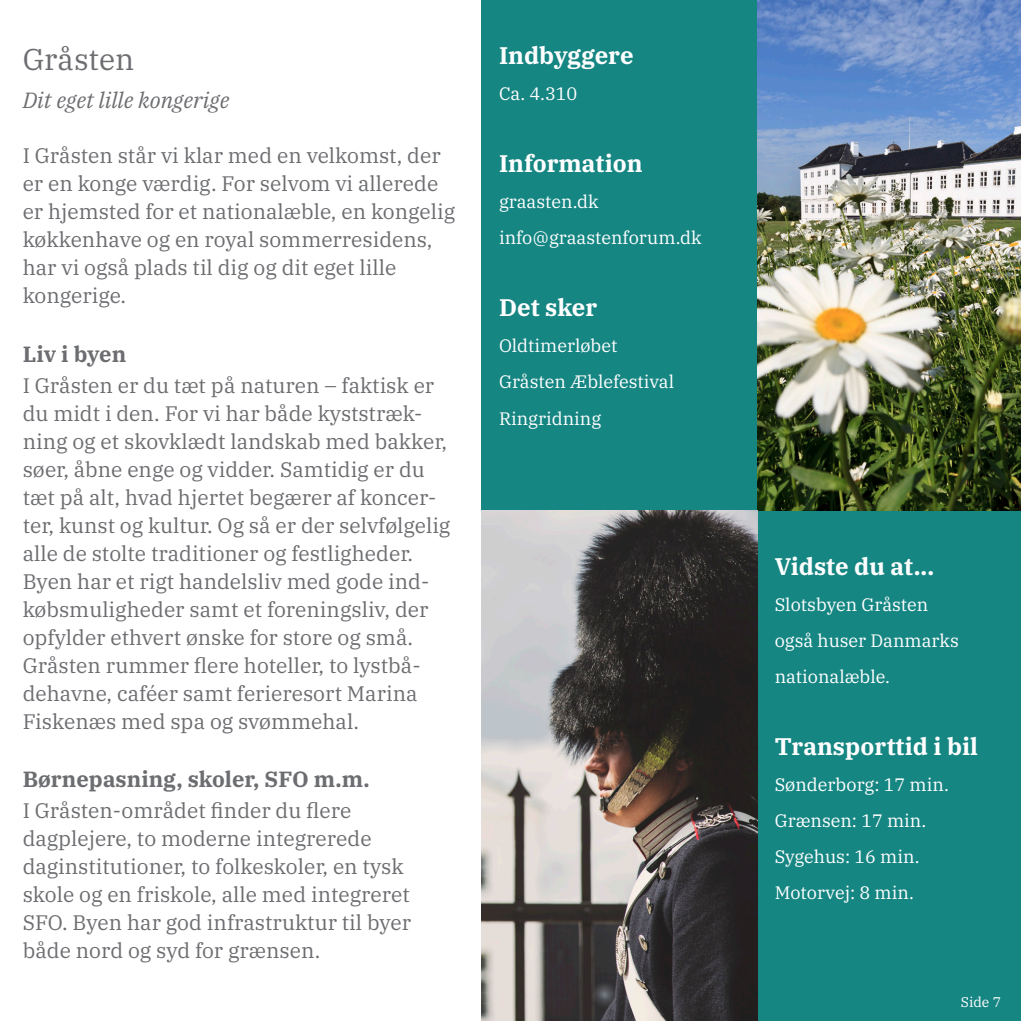
<style>
.page{position:relative;width:1021px;height:1021px;background:#fff}
.page>*{position:absolute;margin:0;border:0;box-sizing:border-box;transform-origin:0 0}
.t1{font:30px "IBM Plex Serif";color:#6c6d70}
.t2{font:700 24px "IBM Plex Serif";color:#fff}
.t3{font:700 22px "IBM Plex Serif";color:#6c6d70}
.t4{font:italic 22px "IBM Plex Serif";color:#6c6d70}
.t5{font:21px/28px "IBM Plex Serif";color:#6c6d70}
.t6{font:18px/36px "IBM Plex Serif";color:#fff}
.t7{font:14px "IBM Plex Serif";color:#fff}
</style>
<div class="page">
<div style="left:481px;top:0;width:539px;height:1020px;background:#168683"></div>
<img style="left:757px;top:0;width:263px;height:510px">
<img style="left:481px;top:510px;width:276px;height:510px">
<h1 class="t1" style="left:23px;top:37px;width:113px">Gråsten</h1>
<p class="t4" style="left:23px;top:84px;width:208px">Dit eget lille kongerige</p>
<p class="t5" style="left:23px;top:140px;width:434px">I Gråsten står vi klar med en velkomst, der er en konge værdig. For selvom vi allerede er hjemsted for et nationalæble, en kongelig køkkenhave og en royal sommerresidens, har vi også plads til dig og dit eget lille kongerige.</p>
<p class="t3" style="left:23px;top:337px;width:105px">Liv i byen</p>
<p class="t5" style="left:23px;top:370px;width:429px">I Gråsten er du tæt på naturen – faktisk er du midt i den. For vi har både kyststræk&shy;ning og et skovklædt landskab med bakker, søer, åbne enge og vidder. Samtidig er du tæt på alt, hvad hjertet begærer af koncer&shy;ter, kunst og kultur. Og så er der selvfølgelig alle de stolte traditioner og festligheder.<br>Byen har et rigt handelsliv med gode ind&shy;købsmuligheder samt et foreningsliv, der opfylder ethvert ønske for store og små.<br>Gråsten rummer flere hoteller, to lystbå&shy;dehavne, caféer samt ferieresort Marina Fiskenæs med spa og svømmehal.</p>
<p class="t3" style="left:23px;top:762px;width:348px">Børnepasning, skoler, SFO m.m.</p>
<p class="t5" style="left:23px;top:795px;width:390px">I Gråsten-området finder du flere dagplejere, to moderne integrerede daginstitutioner, to folkeskoler, en tysk skole og en friskole, alle med integreret SFO. Byen har god infrastruktur til byer både nord og syd for grænsen.</p>
<p class="t2" style="left:499px;top:37px;width:136px">Indbyggere</p>
<p class="t6" style="left:499px;top:74px;width:80px">Ca. 4.310</p>
<p class="t2" style="left:499px;top:145px;width:145px">Information</p>
<p class="t6" style="left:499px;top:182px;width:204px">graasten.dk info@graastenforum.dk</p>
<p class="t2" style="left:499px;top:289px;width:100px">Det sker</p>
<p class="t6" style="left:499px;top:326px;width:177px">Oldtimerløbet<br>Gråsten Æblefestival<br>Ringridning</p>
<p class="t2" style="left:774px;top:547px;width:161px">Vidste du at...</p>
<p class="t6" style="left:774px;top:585px;width:185px">Slotsbyen Gråsten også huser Danmarks nationalæble.</p>
<p class="t2" style="left:774px;top:727px;width:205px">Transporttid i bil</p>
<p class="t6" style="left:774px;top:765px;width:176px">Sønderborg: 17 min.<br>Grænsen: 17 min.<br>Sygehus: 16 min.<br>Motorvej: 8 min.</p>
<p class="t7" style="left:960px;top:991px;width:42px">Side 7</p>
</div>
